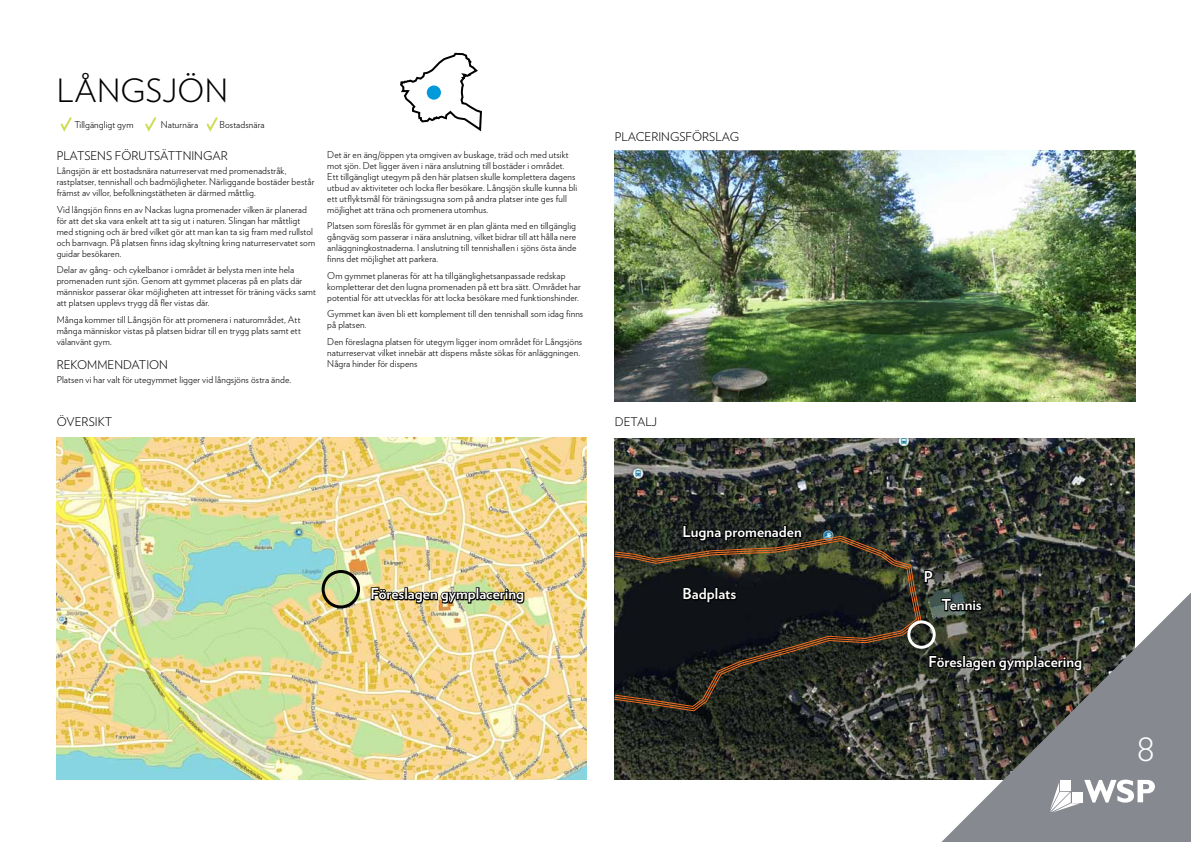
<style>
.page{position:relative;width:1191px;height:842px;background:#fff}
.page>*{position:absolute;margin:0;border:0;box-sizing:border-box;transform-origin:0 0}
.t1{font:300 32px "Verlag";letter-spacing:.005em;color:#000}
.t2{font:300 32px "Verlag";color:#fff}
.t3{font:700 15px "Verlag";color:#fff}
.t4{font:300 12px "Verlag";color:#000}
.t5{font:300 9.5px/11px "Verlag";letter-spacing:.005em;color:#000}
</style>
<div class="page">
<img style="left:615px;top:151px;width:521px;height:250px">
<img style="left:57px;top:437px;width:529px;height:343px">
<img style="left:615px;top:438px;width:519px;height:342px">
<svg style="left:918px;top:587px;width:273px;height:255px;background:#6d6f6e"></svg>
<svg style="left:1050px;top:780px;width:105px;height:32px"></svg>
<svg style="left:60px;top:117px;width:12px;height:15px"></svg>
<svg style="left:145px;top:117px;width:11px;height:15px"></svg>
<svg style="left:206px;top:117px;width:12px;height:15px"></svg>
<img style="left:370px;top:586px;width:155px;height:19px">
<svg style="left:614px;top:535px;width:308px;height:177px;background:#31342d"></svg>
<svg style="left:614px;top:538px;width:305px;height:171px"></svg>
<svg style="left:614px;top:540px;width:303px;height:167px;background:#27261f"></svg>
<div style="left:322px;top:570px;width:38px;height:38px;border:3px solid #000;border-radius:50%"></div>
<svg style="left:785px;top:302px;width:252px;height:33px;background:#37522b"></svg>
<svg style="left:400px;top:52px;width:82px;height:80px"></svg>
<div style="left:427px;top:85px;width:14px;height:15px;background:#009ada;border-radius:50%"></div>
<svg style="left:923px;top:569px;width:11px;height:15px"></svg>
<svg style="left:927px;top:654px;width:156px;height:18px;background:#1e201a"></svg>
<svg style="left:682px;top:524px;width:121px;height:18px;background:#131613"></svg>
<svg style="left:939px;top:597px;width:44px;height:15px"></svg>
<div style="left:907px;top:620px;width:28px;height:29px;border:3px solid #fff;border-radius:50%"></div>
<h1 class="t1" style="left:57px;top:67px;width:173px">Långsjön</h1>
<p class="t5" style="left:74px;top:119px;width:61px">Tillgängligt gym</p>
<p class="t5" style="left:161px;top:119px;width:39px">N aturnära</p>
<p class="t5" style="left:219px;top:119px;width:47px">Bostadsnära</p>
<p class="t4" style="left:57px;top:147px;width:173px">Platsens förutsättni ngar</p>
<p class="t5" style="left:57px;top:165px;width:259px">Långsjön är ett bostadsnära naturreservat med promenadstråk, rastplatser, tennishall och badmöjligheter. N ärliggande bostäder består främst av villor, befolkningstätheten är därmed måttlig.</p>
<p class="t5" style="left:57px;top:203px;width:260px">Vid långsjön finns en av Nackas lugna promenader vilken är planerad för att det ska vara enkelt att ta sig ut i naturen. Slingan har måttligt med stigning och är bred vilket gör att man kan ta sig fram med rullstol och barnvagn. På platsen finns idag skyltning kring naturreservatet som guidar besökaren.</p>
<p class="t5" style="left:57px;top:264px;width:261px">Delar av gång- och cykelbanor i området är belysta men inte hela promenaden runt sjön. Genom att gymmet placeras på en plats där människor passerar ökar möjligheten att intresset för träning väcks samt att platsen upplevs trygg då fler vistas där.</p>
<p class="t5" style="left:57px;top:313px;width:246px;text-align:justify">Många kommer till Långsjön för att promenera i naturområdet, Att många människor vistas på platsen bidrar till en trygg plats samt ett välanvänt gym.</p>
<p class="t4" style="left:57px;top:356px;width:113px">Rekommendation</p>
<p class="t5" style="left:57px;top:374px;width:236px">Platsen vi har valt för utegymmet ligger vid långsjöns östra ände.</p>
<p class="t5" style="left:327px;top:148px;width:251px">Det är en äng/öppen yta omgiven av buskage, träd och med utsikt mot sjön. Det ligger även i nära anslutning till bostäder i området.<br>Ett tillgängligt utegym på den här platsen skulle komplettera dagens utbud av aktiviteter och locka fler besökare. Långsjön skulle kunna bli ett utflyktsmål för träningssugna som på andra platser inte ges full möjlighet att träna och promenera utomhus.</p>
<p class="t5" style="left:327px;top:220px;width:251px;text-align:justify">Platsen som föreslås för gymmet är en plan glänta med en tillgänglig gångväg som passerar i nära anslutning, vilket bidrar till att hålla nere anläggningkostnaderna. I anslutning till tennishallen i sjöns östa ände finns det möjlighet att parkera.</p>
<p class="t5" style="left:327px;top:269px;width:255px">Om gymmet planeras för att ha tillgänglighetsanpassade redskap kompletterar det den lugna promenaden på ett bra sätt. Området har potential för att utvecklas för att locka besökare med funktionshinder.</p>
<p class="t5" style="left:327px;top:308px;width:257px">Gymmet kan även bli ett komplement till den tennishall som idag finns på platsen.</p>
<p class="t5" style="left:327px;top:335px;width:256px">Den föreslagna platsen för utegym ligger inom området för Långsjöns naturreservat vilket innebär att dispens måste sökas för anläggningen.<br>Några hinder för dispens</p>
<p class="t4" style="left:615px;top:128px;width:126px">Placeri ngsförslag</p>
<p class="t4" style="left:57px;top:413px;width:57px">översi kt</p>
<p class="t4" style="left:615px;top:413px;width:44px">Detalj</p>
<h2 class="t3" style="left:370px;top:582px;width:155px">Föreslagen gymplacering</h2>
<h2 class="t3" style="left:682px;top:520px;width:121px">Lugna promenaden</h2>
<h2 class="t3" style="left:682px;top:582px;width:55px">Badplats</h2>
<h2 class="t3" style="left:924px;top:565px;width:10px">P</h2>
<h2 class="t3" style="left:941px;top:593px;width:42px">Tennis</h2>
<h2 class="t3" style="left:928px;top:650px;width:155px">Föreslagen gymplacering</h2>
<h1 class="t2" style="left:1136px;top:726px;width:20px">8</h1>
</div>
